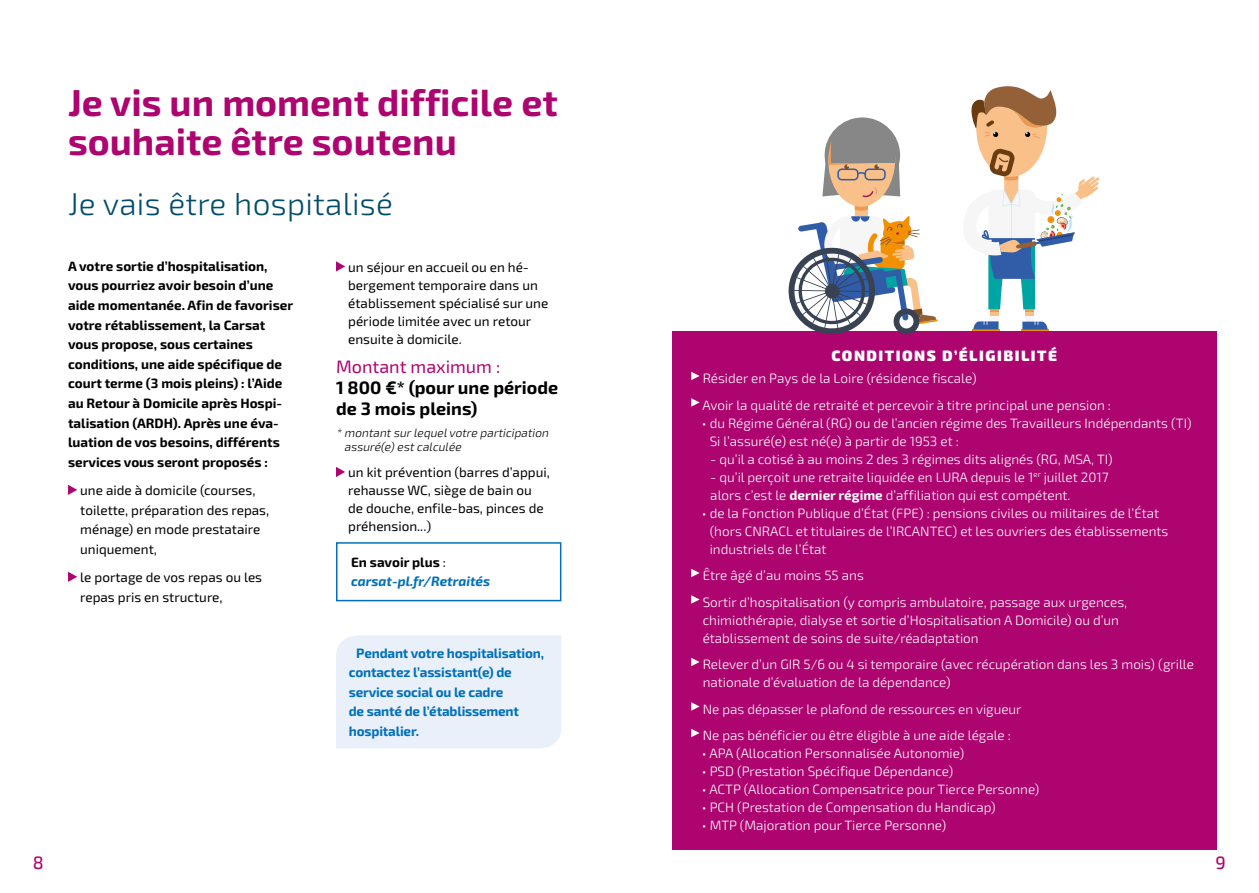
<style>
.page{position:relative;width:1259px;height:893px;background:#fff}
.page>*{position:absolute;margin:0;border:0;box-sizing:border-box;transform-origin:0 0}
.t1{font:700 37.5px/39px "Exo 2";color:#ad0470}
.t2{font:300 31.5px "Exo 2";letter-spacing:.01em;color:#004d6a}
.t3{font:700 18px/21px "Exo 2";color:#000}
.t4{font:18px "Exo 2";color:#ad0470}
.t5{font:500 18px "Exo 2";color:#ad0470}
.t6{font:900 15px "Exo 2";letter-spacing:.1em;color:#fff}
.t7{font:300 13.5px/18px "Exo 2";color:#fff}
.t8{font:13.5px/18px "Exo 2";color:#000}
.t9{font:700 13.5px/19.6px "Exo 2";color:#000}
.t10{font:700 13.5px/19.5px "Exo 2";letter-spacing:-.01em;color:#0070ba}
.t11{font:italic 700 13.5px/19.5px "Exo 2";color:#0070ba}
.t12{font:italic 300 12px/13.5px "Exo 2";color:#000}
.s1{font-style:normal;color:#000}
.s2{font-weight:400;font-style:normal;color:#000}
.s3{font-weight:700}
</style>
<div class="page">
<svg style="left:68px;top:485px;width:9px;height:10px"></svg>
<svg style="left:68px;top:572px;width:9px;height:10px"></svg>
<svg style="left:336px;top:261px;width:9px;height:11px"></svg>
<svg style="left:336px;top:467px;width:9px;height:10px"></svg>
<div style="left:336px;top:542px;width:225px;height:59px;border:2px solid #0070ba"></div>
<div style="left:672px;top:331px;width:544px;height:518px;background:#ad0470"></div>
<svg style="left:691px;top:372px;width:8px;height:8px"></svg>
<svg style="left:691px;top:398px;width:8px;height:9px"></svg>
<svg style="left:691px;top:569px;width:8px;height:8px"></svg>
<svg style="left:691px;top:595px;width:8px;height:9px"></svg>
<svg style="left:691px;top:658px;width:8px;height:8px"></svg>
<svg style="left:691px;top:702px;width:8px;height:9px"></svg>
<svg style="left:691px;top:729px;width:8px;height:8px"></svg>
<div style="left:336px;top:635px;width:225px;height:113px;background:#e9f0f9"></div>
<div style="left:824px;top:117px;width:76px;height:76px;background:#878787;border-radius:50%"></div>
<svg style="left:788px;top:141px;width:149px;height:193px"></svg>
<hr style="left:972px;top:329px;width:27px;height:2px;background:#f39001">
<hr style="left:1022px;top:329px;width:27px;height:2px;background:#f39001">
<svg style="left:971px;top:86px;width:128px;height:244px"></svg>
<h1 class="t1" style="left:68px;top:84px;width:491px">Je vis un moment difficile et souhaite être soutenu</h1>
<h2 class="t2" style="left:68px;top:186px;width:326px">Je vais être hospitalisé</h2>
<p class="t9" style="left:68px;top:256px;width:226px">A votre sortie d’hospitalisation, vous pourriez avoir besoin d’une aide momentanée. Afin de favoriser votre rétablissement, la Carsat vous propose, sous certaines conditions, une aide spécifique de court terme (3 mois pleins) : l’Aide au Retour à Domicile après Hospi&shy;talisation (ARDH). Après une éva&shy;luation de vos besoins, différents services vous seront proposés :</p>
<p class="t8" style="left:80px;top:481px;width:190px;line-height:19.6px">une aide à domicile (courses, toilette, préparation des repas, ménage) en mode prestataire uniquement,</p>
<p class="t8" style="left:80px;top:568px;width:183px;line-height:19.6px">le portage de vos repas ou les repas pris en structure,</p>
<p class="t8" style="left:348px;top:258px;width:202px">un séjour en accueil ou en hé&shy;bergement temporaire dans un établissement spécialisé sur une période limitée avec un retour ensuite à domicile.</p>
<h3 class="t4" style="left:336px;top:356px;width:166px">Montant maximum :</h3>
<h3 class="t3" style="left:336px;top:378px;width:224px">1 800 €* (pour une période de 3 mois pleins)</h3>
<p class="t12" style="left:344px;top:426px;width:208px;text-indent:-8px">* montantsurlequelvotre participation assuré(e)estcalculée</p>
<p class="t8" style="left:348px;top:464px;width:203px">un kit prévention (barres d’appui, rehausse WC, siège de bain ou de douche, enfile-bas, pinces de préhension...)</p>
<p class="t11" style="left:351px;top:552px;width:141px"><span class="s1">En savoir plus</span> <span class="s2">: </span>carsat-pl.fr/Retraités</p>
<p class="t10" style="left:349px;top:643px;width:197px;text-indent:8px">Pendant votre hospitalisation, contactez l’assistant(e) de service social ou le cadre<br>de santé de l’établissement hospitalier.</p>
<p class="t6" style="left:831px;top:346px;width:227px">CONDITIONS D’ÉLIGIBILITÉ</p>
<p class="t7" style="left:702px;top:365px;width:410px;line-height:26.5px">Résider en Pays de la Loire (résidence fiscale)<br>Avoir la qualité de retraité et percevoir à titre principal une pension :</p>
<p class="t7" style="left:709px;top:414px;width:483px;text-indent:-8px">• du Régime Général (RG) ou de l’ancien régime des Travailleurs Indépendants (TI)<br>Si l’assuré(e) est né(e) à partir de 1953 et :</p>
<p class="t7" style="left:710px;top:450px;width:404px">- qu’il a cotisé à au moins 2 des 3 régimes dits alignés (RG, MSA, TI)</p>
<p class="t7" style="left:710px;top:468px;width:400px">- qu’il perçoit une retraite liquidée en LURA depuis le 1<sup>er</sup> juillet 2017 alors c’est le <span class="s3">dernier régime</span> d’affiliation qui est compétent.</p>
<p class="t7" style="left:709px;top:504px;width:460px;text-indent:-8px">• de la Fonction Publique d’État (FPE) : pensions civiles ou militaires de l’État (hors CNRACL et titulaires de l’IRCANTEC) et les ouvriers des établissements industriels de l’État</p>
<p class="t7" style="left:702px;top:562px;width:426px;line-height:26.5px">Être âgé d’au moins 55 ans<br>Sortir d’hospitalisation (y compris ambulatoire, passage aux urgences,</p>
<p class="t7" style="left:702px;top:611px;width:418px">chimiothérapie, dialyse et sortie d’Hospitalisation A Domicile) ou d’un établissement de soins de suite/réadaptation</p>
<p class="t7" style="left:702px;top:656px;width:493px">Relever d’un GIR 5/6 ou 4 si temporaire (avec récupération dans les 3 mois) (grille nationale d’évaluation de la dépendance)</p>
<p class="t7" style="left:702px;top:696px;width:320px;line-height:26.5px">Ne pas dépasser le plafond de ressources en vigueur<br>Ne pas bénéficier ou être éligible à une aide légale :</p>
<p class="t7" style="left:702px;top:745px;width:264px">• APA (Allocation Personnalisée Autonomie)</p>
<p class="t7" style="left:702px;top:763px;width:253px">• PSD (Prestation Spécifique Dépendance)</p>
<p class="t7" style="left:702px;top:781px;width:339px">• ACTP (Allocation Compensatrice pour Tierce Personne)</p>
<p class="t7" style="left:702px;top:799px;width:295px">• PCH (Prestation de Compensation du Handicap)</p>
<p class="t7" style="left:702px;top:817px;width:246px">• MTP (Majoration pour Tierce Personne)</p>
<h3 class="t5" style="left:33px;top:852px;width:12px">8</h3>
<h3 class="t5" style="left:1215px;top:852px;width:12px">9</h3>
</div>
